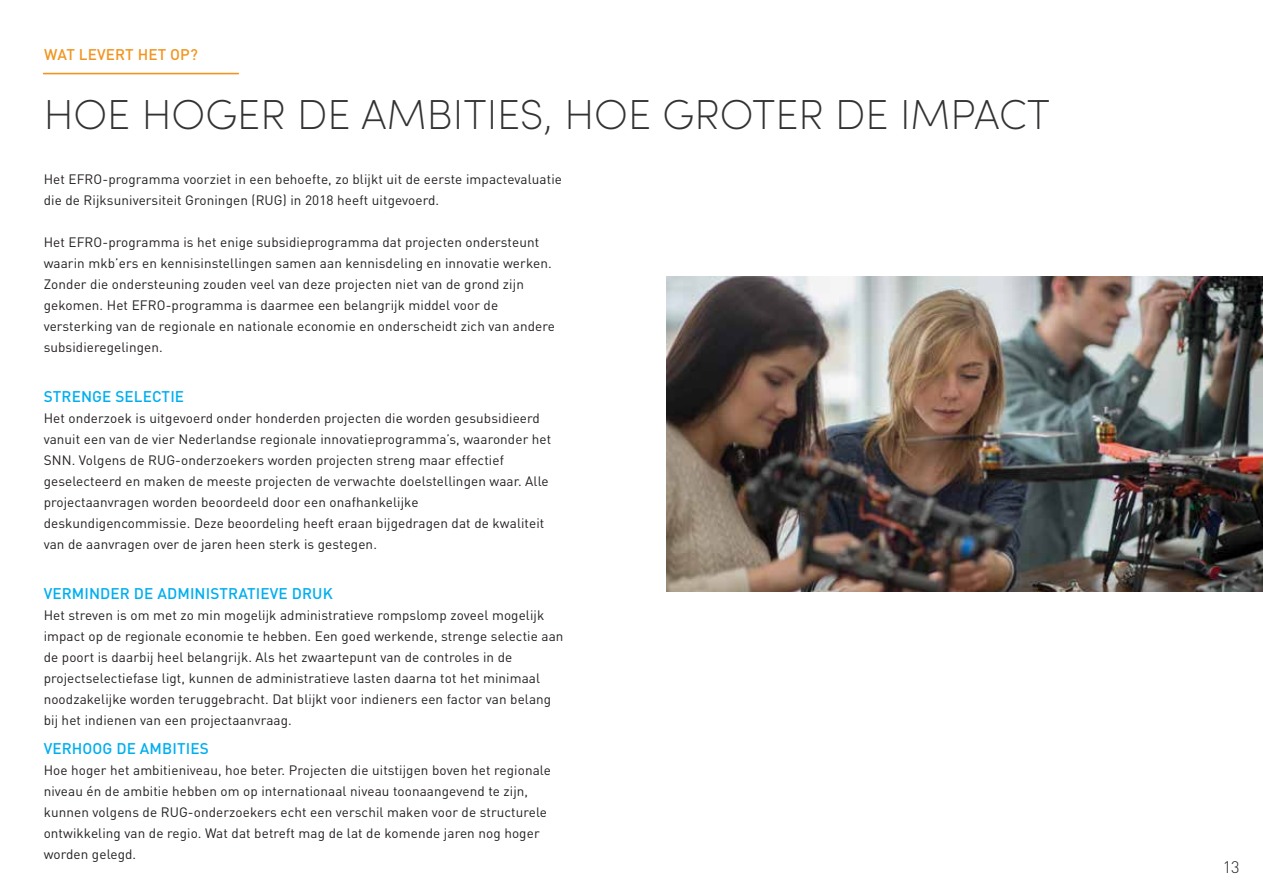
<style>
.page{position:relative;width:1263px;height:893px;background:#fff}
.page>*{position:absolute;margin:0;border:0;box-sizing:border-box;transform-origin:0 0}
.t1{font:200 42px "Sofia Pro";color:#333132}
.t2{font:300 16.5px "DIN Pro";color:#231f20}
.t3{font:500 15.3px "DIN Pro";letter-spacing:.01em;color:#00aeef}
.t4{font:500 15.3px "DIN Pro";letter-spacing:.01em;color:#f19520}
.t5{font:13.5px/21px "DIN Pro";letter-spacing:.01em;color:#231f20}
</style>
<div class="page">
<hr style="left:43px;top:73px;width:196px;height:1px;background:#f19520">
<img style="left:667px;top:276px;width:596px;height:315px">
<p class="t4" style="left:44px;top:42px;width:155px">WAT LEVERT HET OP?</p>
<h1 class="t1" style="left:44px;top:85px;width:1008px">HOE HOGER DE AMBITIES, HOE GROTER DE IMPACT</h1>
<p class="t5" style="left:44px;top:168px;width:520px">Het EFRO-programma voorziet in een behoefte, zo blijkt uit de eerste impactevaluatie die de Rijksuniversiteit Groningen (RUG) in 2018 heeft uitgevoerd.</p>
<p class="t5" style="left:44px;top:231px;width:513px">Het EFRO-programma is het enige subsidieprogramma dat projecten ondersteunt waarin mkb’ers en kennisinstellingen samen aan kennisdeling en innovatie werken.<br>Zonder die ondersteuning zouden veel van deze projecten niet van de grond zijn gekomen. Het EFRO-programma is daarmee een belangrijk middel voor de versterking van de regionale en nationale economie en onderscheidt zich van andere subsidieregelingen.</p>
<p class="t3" style="left:44px;top:384px;width:142px">STRENGE SELECTIE</p>
<p class="t5" style="left:44px;top:407px;width:509px">Het onderzoek is uitgevoerd onder honderden projecten die worden gesubsidieerd vanuit een van de vier Nederlandse regionale innovatieprogramma’s, waaronder het SNN. Volgens de RUG-onderzoekers worden projecten streng maar effectief geselecteerd en maken de meeste projecten de verwachte doelstellingen waar. Alle projectaanvragen worden beoordeeld door een onafhankelijke deskundigencommissie. Deze beoordeling heeft eraan bijgedragen dat de kwaliteit van de aanvragen over de jaren heen sterk is gestegen.</p>
<p class="t3" style="left:44px;top:581px;width:291px">VERMINDER DE ADMINISTRATIEVE DRUK</p>
<p class="t5" style="left:44px;top:604px;width:521px">Het streven is om met zo min mogelijk administratieve rompslomp zoveel mogelijk impact op de regionale economie te hebben. Een goed werkende, strenge selectie aan de poort is daarbij heel belangrijk. Als het zwaartepunt van de controles in de projectselectiefase ligt, kunnen de administratieve lasten daarna tot het minimaal noodzakelijke worden teruggebracht. Dat blijkt voor indieners een factor van belang bij het indienen van een projectaanvraag.</p>
<p class="t3" style="left:44px;top:736px;width:167px">VERHOOG DE AMBITIES</p>
<p class="t5" style="left:44px;top:759px;width:509px">Hoe hoger het ambitieniveau, hoe beter. Projecten die uitstijgen boven het regionale niveau én de ambitie hebben om op internationaal niveau toonaangevend te zijn, kunnen volgens de RUG-onderzoekers echt een verschil maken voor de structurele ontwikkeling van de regio. Wat dat betreft mag de lat de komende jaren nog hoger worden gelegd.</p>
<p class="t2" style="left:1223px;top:854px;width:18px">13</p>
</div>
